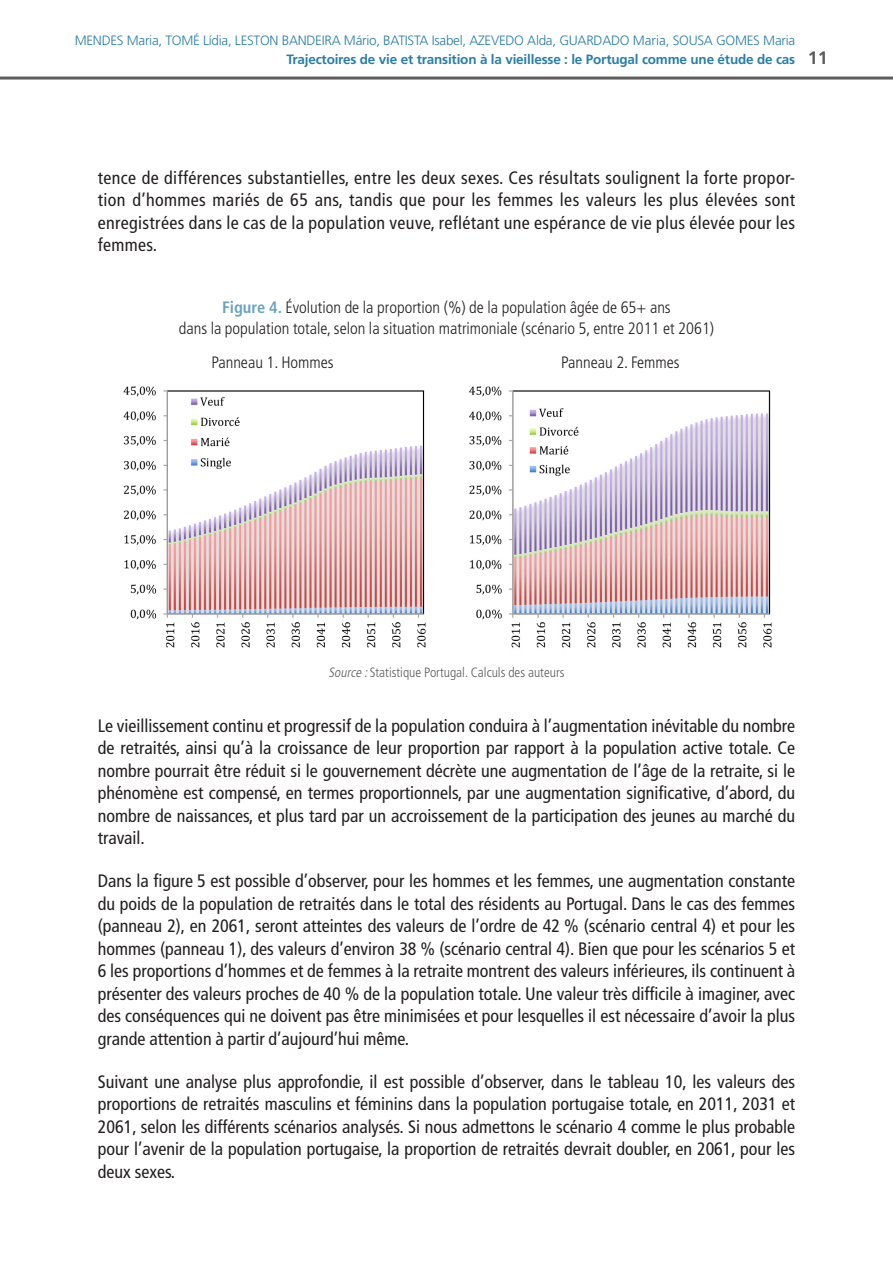
<style>
.page{position:relative;width:893px;height:1263px;background:#fff}
.page>*{position:absolute;margin:0;border:0;box-sizing:border-box;transform-origin:0 0}
.Texte_courant{font:condensed 18px/22.5px "Frutiger LT Std";color:#231f20;text-align:justify}
.t1{font:700 18px "Frutiger LT Std";color:#5d5d5d}
.Tab_Fig_Titre{font:300 condensed 16.5px/21px "Frutiger LT Std";color:#231f20;text-align:center}
.Tab_Fig_Titre_sans_n{font:300 condensed 16.5px "Frutiger LT Std";color:#231f20}
.t2{font:300 13.5px "Frutiger LT Std";letter-spacing:-.02em;color:#2a7da6}
.t3{font:700 13.5px "Frutiger LT Std";letter-spacing:-.015em;color:#2a7da6}
.Fig_Source{font:300 condensed 13.5px "Frutiger LT Std";color:#5d5d5d}
.s1{font-weight:700;color:#6aa4c0}
.s2{font-style:italic}
</style>
<div class="page">
<hr style="left:0;top:77px;width:893px;height:3px;background:#5d5d5d">
<img style="left:123px;top:386px;width:303px;height:262px">
<img style="left:469px;top:386px;width:303px;height:262px">
<p class="t2" style="left:75px;top:33px;width:722px">MENDES Maria, TOMÉ Lídia, LESTON BANDEIRA Mário, BATISTA Isabel, AZEVEDO Alda, GUARDADO Maria, SOUSA GOMES Maria</p>
<p class="t3" style="left:286px;top:51px;width:510px">Trajectoires de vie et transition à la vieillesse : le Portugal comme une étude de cas</p>
<p class="t1" style="left:808px;top:47px;width:22px">11</p>
<p class="Texte_courant" style="left:98px;top:166px;width:699px">tence de différences substantielles, entre les deux sexes. Ces résultats soulignent la forte propor&shy;tion d’hommes mariés de 65 ans, tandis que pour les femmes les valeurs les plus élevées sont enregistrées dans le cas de la population veuve, reflétant une espérance de vie plus élevée pour les femmes.</p>
<p class="Tab_Fig_Titre" style="left:179px;top:297px;width:537px"><span class="s1">Figure 4.</span> Évolution de la proportion (%) de la population âgée de 65+ ans<br>dans la population totale, selon la situation matrimoniale (scénario 5, entre 2011 et 2061)</p>
<p class="Tab_Fig_Titre_sans_n" style="left:211px;top:352px;width:124px">Panneau 1. Hommes</p>
<p class="Tab_Fig_Titre_sans_n" style="left:561px;top:352px;width:120px">Panneau 2. Femmes</p>
<p class="Fig_Source" style="left:328px;top:664px;width:238px"><span class="s2">Source:</span>Statistique Portugal. Calculs des auteurs</p>
<p class="Texte_courant" style="left:98px;top:714px;width:699px">Le vieillissement continu et progressif de la population conduira à l’augmentation inévitable du nombre de retraités, ainsi qu’à la croissance de leur proportion par rapport à la population active totale. Ce nombre pourrait être réduit si le gouvernement décrète une augmentation de l’âge de la retraite, si le phénomène est compensé, en termes proportionnels, par une augmentation significative, d’abord, du nombre de naissances, et plus tard par un accroissement de la participation des jeunes au marché du travail.</p>
<p class="Texte_courant" style="left:98px;top:870px;width:699px">Dans la figure 5 est possible d’observer, pour les hommes et les femmes, une augmentation constante du poids de la population de retraités dans le total des résidents au Portugal. Dans le cas des femmes (panneau 2), en 2061, seront atteintes des valeurs de l’ordre de 42 % (scénario central 4) et pour les hommes (panneau 1), des valeurs d’environ 38 % (scénario central 4). Bien que pour les scénarios 5 et 6 les proportions d’hommes et de femmes à la retraite montrent des valeurs inférieures, ils continuent à présenter des valeurs proches de 40 % de la population totale. Une valeur très difficile à imaginer, avec des conséquences qui ne doivent pas être minimisées et pour lesquelles il est nécessaire d’avoir la plus grande attention à partir d’aujourd’hui même.</p>
<p class="Texte_courant" style="left:98px;top:1070px;width:699px">Suivant une analyse plus approfondie, il est possible d’observer, dans le tableau 10, les valeurs des proportions de retraités masculins et féminins dans la population portugaise totale, en 2011, 2031 et 2061, selon les différents scénarios analysés. Si nous admettons le scénario 4 comme le plus probable pour l’avenir de la population portugaise, la proportion de retraités devrait doubler, en 2061, pour les deux sexes.</p>
</div>
